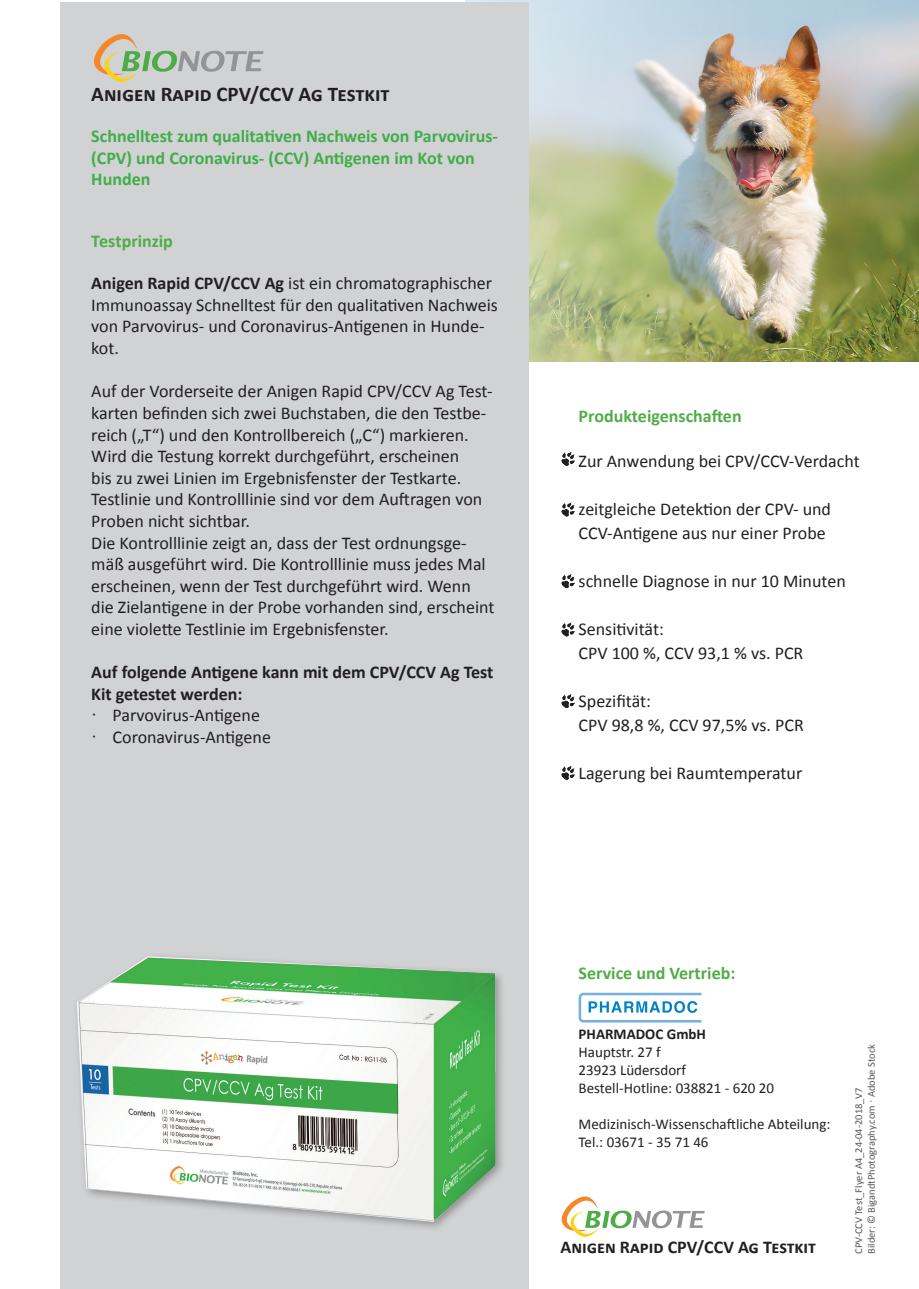
<style>
.page{position:relative;width:919px;height:1289px;background:#fff}
.page>*{position:absolute;margin:0;border:0;box-sizing:border-box;transform-origin:0 0}
.t1{font:700 21px "Calibri";color:#231f20}
.t2{font:18px/21.6px "Calibri";color:#231f20}
.t3{font:700 18px/21.6px "Calibri";color:#231f20}
.t4{font:700 18px/21.6px "Calibri";color:#40ae49}
.t5{font:700 18px "Calibri";color:#50ad47}
.t6{font:15px/18px "Calibri";color:#231f20}
.t7{font:700 15px "Calibri";color:#231f20}
.t8{font:10.5px/12.6px "Calibri";color:#57585a}
.s1{font-weight:700}
.s2{font-family:"Arial";font-weight:400}
.s3{font-weight:400}
.s4{font-family:"Arial"}
</style>
<div class="page">
<img style="left:466px;top:0;width:452px;height:361px">
<div style="left:61px;top:2px;width:467px;height:1286px;background:#d1d2d4"></div>
<svg style="left:94px;top:34px;width:169px;height:48px"></svg>
<svg style="left:561px;top:1196px;width:143px;height:40px"></svg>
<svg style="left:578px;top:992px;width:123px;height:30px"></svg>
<svg style="left:561px;top:452px;width:14px;height:14px"></svg>
<svg style="left:561px;top:502px;width:14px;height:14px"></svg>
<svg style="left:561px;top:574px;width:14px;height:14px"></svg>
<svg style="left:561px;top:622px;width:14px;height:14px"></svg>
<svg style="left:561px;top:694px;width:14px;height:14px"></svg>
<img style="left:60px;top:861px;width:469px;height:427px">
<svg style="left:561px;top:766px;width:14px;height:13px"></svg>
<p class="t1" style="left:91px;top:80px;width:300px">Anigen Rapid CPV/CCV Ag Testkit</p>
<p class="t4" style="left:91px;top:125px;width:408px">Schnelltest zum qualitativen Nachweis von Parvovirus-(CPV) und Coronavirus- (CCV) Antigenen im Kot von<br>Hunden</p>
<p class="t5" style="left:91px;top:229px;width:83px">Testprinzip</p>
<p class="t2" style="left:91px;top:272px;width:408px"><span class="s1">Anigen Rapid CPV/CCV Ag</span> ist ein chromatographischer Immunoassay Schnelltest für den qualitativen Nachweis von Parvovirus- und Coronavirus-Antigenen in Hunde&shy;kot.</p>
<p class="t2" style="left:91px;top:380px;width:404px">Auf der Vorderseite der Anigen Rapid CPV/CCV Ag Test&shy;karten befinden sich zwei Buchstaben, die den Testbe&shy;reich („T“) und den Kontrollbereich („C“) markieren.<br>Wird die Testung korrekt durchgeführt, erscheinen<br>bis zu zwei Linien im Ergebnisfenster der Testkarte.<br>Testlinie und Kontrolllinie sind vor dem Auftragen von Proben nicht sichtbar.<br>Die Kontrolllinie zeigt an, dass der Test ordnungsge&shy;mäß ausgeführt wird. Die Kontrolllinie muss jedes Mal erscheinen, wenn der Test durchgeführt wird. Wenn die Zielantigene in der Probe vorhanden sind, erscheint eine violette Testlinie im Ergebnisfenster.</p>
<p class="t3" style="left:91px;top:661px;width:403px">Auf folgende Antigene kann mit dem CPV/CCV Ag Test<br>Kit getestet werden:<br><span class="s2">·</span> <span class="s3">Parvovirus-Antigene<br></span><span class="s2">·</span> <span class="s3">Coronavirus-Antigene</span></p>
<p class="t5" style="left:578px;top:405px;width:164px">Produkteigenschaften</p>
<p class="t2" style="left:578px;top:450px;width:283px">Zur Anwendung bei CPV/CCV-Verdacht</p>
<p class="t2" style="left:578px;top:497px;width:254px;line-height:24px">zeitgleiche Detektion der CPV- und<br>CCV-Antigene aus nur einer Probe</p>
<p class="t2" style="left:578px;top:570px;width:269px">schnelle Diagnose in nur 10 Minuten</p>
<p class="t2" style="left:578px;top:617px;width:226px;line-height:24px">Sensitivität:<br>CPV 100 %, CCV 93,1 % vs. PCR</p>
<p class="t2" style="left:578px;top:689px;width:227px;line-height:24px">Spezifität:<br>CPV 98,8 %, CCV 97,5% vs. PCR</p>
<p class="t2" style="left:578px;top:762px;width:225px">Lagerung bei Raumtemperatur</p>
<p class="t5" style="left:578px;top:961px;width:158px">Service und Vertrieb:</p>
<p class="t7" style="left:578px;top:1024px;width:129px">PHARMADOC GmbH</p>
<p class="t6" style="left:578px;top:1043px;width:197px">Hauptstr. 27 f<br>23923 Lüdersdorf<br>Bestell-Hotline: 038821 - 620 20</p>
<p class="t6" style="left:578px;top:1115px;width:253px">Medizinisch-Wissenschaftliche Abteilung:<br>Tel.: 03671 - 35 71 46</p>
<p class="t3" style="left:560px;top:1235px;width:257px">Anigen Rapid CPV/CCV Ag Testkit</p>
<p class="t8" style="left:852px;top:1253px;width:211px;rotate:-90deg">CPV-CCV Test_Flyer A4_24-04-2018_V7<br>Bilder: © BigandtPhotography.com <span class="s4">·</span> Adobe Stock</p>
</div>
